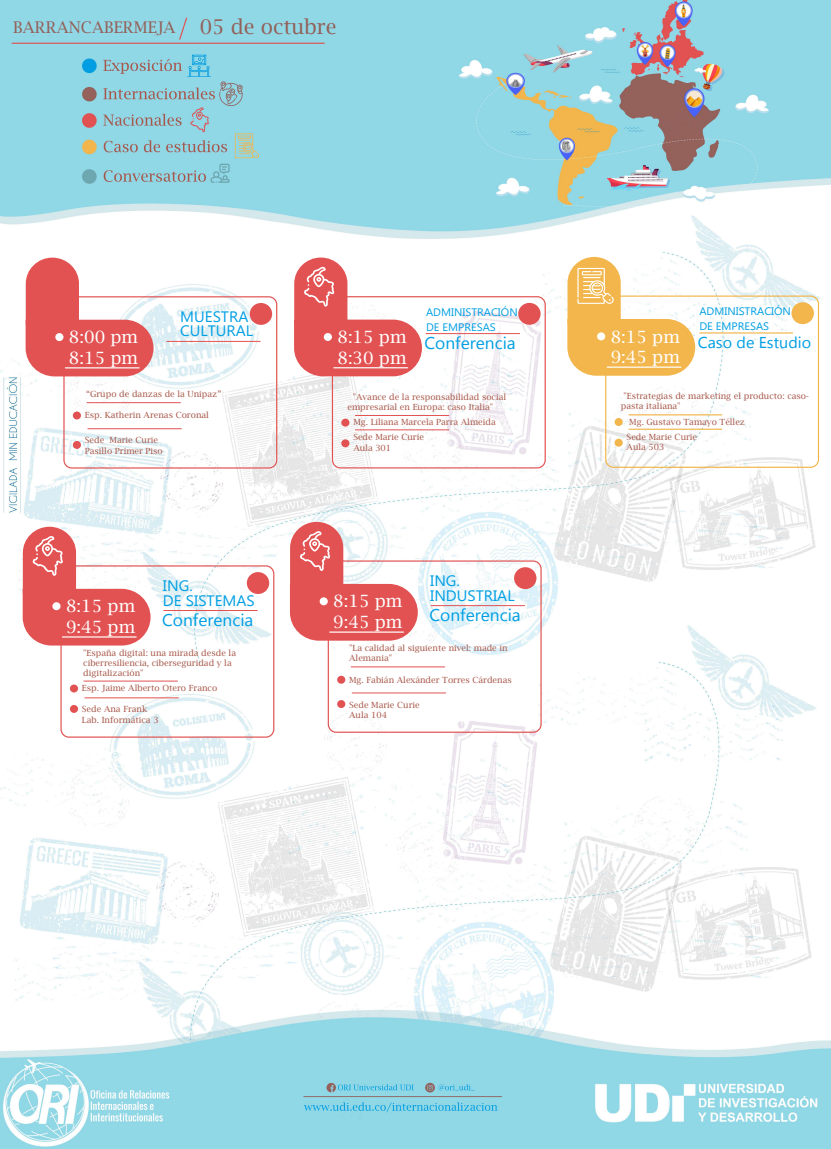
<style>
.page{position:relative;width:831px;height:1149px;background:#fff}
.page>*{position:absolute;margin:0;border:0;box-sizing:border-box;transform-origin:0 0}
.t1{font:20.4px "Lucida Bright";color:#93615a}
.t2{font:16.98px/20.4px "Lucida Bright";color:#fff}
.t3{font:16.98px "Microsoft New Tai Lue";color:#009fe3}
.t4{font:16.11px "Lucida Bright";color:#93615a}
.t5{font:15.72px "Microsoft New Tai Lue";color:#009fe3}
.t6{font:15.18px/14.5px "Microsoft Phags Pa";color:#009fe3}
.t7{font:10.92px/14.5px "Microsoft Phags Pa";color:#009fe3}
.t8{font:8.49px/10.2px "Lucida Bright";color:#a8584a}
</style>
<div class="page">
<img style="left:0;top:0;width:831px;height:1149px">
<div style="left:13px;top:11px;width:164px;height:24px;background:#91d8e6"></div>
<div style="left:63px;top:296px;width:214px;height:173px;border:1px solid #e25252;border-radius:8px"></div>
<svg style="left:26px;top:258px;width:127px;height:118px"></svg>
<hr style="left:167px;top:341px;width:93px;height:1px;background:#e25252">
<hr style="left:88px;top:428px;width:93px;height:1px;background:#e25252">
<hr style="left:87px;top:402px;width:93px;height:1px;background:#e25252">
<div style="left:55px;top:333px;width:8px;height:8px;background:#fff;border-radius:50%"></div>
<div style="left:73px;top:441px;width:8px;height:8px;background:#e25252;border-radius:50%"></div>
<div style="left:73px;top:412px;width:8px;height:8px;background:#e25252;border-radius:50%"></div>
<hr style="left:65px;top:367px;width:74px;height:1px;background:#fff">
<div style="left:250px;top:303px;width:22px;height:22px;background:#e25252;border-radius:50%"></div>
<div style="left:328px;top:560px;width:214px;height:173px;border:1px solid #e25252;border-radius:8px"></div>
<hr style="left:431px;top:605px;width:94px;height:1px;background:#e25252">
<hr style="left:352px;top:693px;width:94px;height:1px;background:#e25252">
<hr style="left:351px;top:666px;width:94px;height:1px;background:#e25252">
<div style="left:337px;top:700px;width:8px;height:8px;background:#e25252;border-radius:50%"></div>
<div style="left:337px;top:676px;width:8px;height:8px;background:#e25252;border-radius:50%"></div>
<div style="left:514px;top:567px;width:22px;height:22px;background:#e25252;border-radius:50%"></div>
<svg style="left:290px;top:522px;width:128px;height:119px"></svg>
<div style="left:332px;top:296px;width:214px;height:173px;border:1px solid #e25252;border-radius:8px"></div>
<hr style="left:426px;top:333px;width:94px;height:1px;background:#e25252">
<hr style="left:355px;top:429px;width:94px;height:1px;background:#e25252">
<hr style="left:355px;top:415px;width:94px;height:1px;background:#e25252">
<div style="left:341px;top:439px;width:8px;height:8px;background:#e25252;border-radius:50%"></div>
<div style="left:341px;top:419px;width:8px;height:8px;background:#e25252;border-radius:50%"></div>
<div style="left:518px;top:303px;width:23px;height:22px;background:#e25252;border-radius:50%"></div>
<svg style="left:294px;top:258px;width:128px;height:118px"></svg>
<div style="left:605px;top:296px;width:214px;height:172px;border:1px solid #f2b64c;border-radius:8px"></div>
<hr style="left:699px;top:332px;width:94px;height:2px;background:#f2b64c">
<hr style="left:629px;top:429px;width:93px;height:1px;background:#f2b64c">
<hr style="left:629px;top:414px;width:93px;height:1px;background:#f2b64c">
<div style="left:615px;top:439px;width:8px;height:8px;background:#f2b64c;border-radius:50%"></div>
<div style="left:615px;top:418px;width:8px;height:8px;background:#f2b64c;border-radius:50%"></div>
<div style="left:792px;top:302px;width:22px;height:22px;background:#f2b64c;border-radius:50%"></div>
<svg style="left:567px;top:257px;width:128px;height:119px"></svg>
<div style="left:60px;top:565px;width:214px;height:173px;border:1px solid #e25252;border-radius:8px"></div>
<hr style="left:164px;top:610px;width:93px;height:1px;background:#e25252">
<hr style="left:85px;top:697px;width:93px;height:1px;background:#e25252">
<hr style="left:84px;top:681px;width:93px;height:1px;background:#e25252">
<div style="left:70px;top:705px;width:8px;height:8px;background:#e25252;border-radius:50%"></div>
<div style="left:70px;top:685px;width:8px;height:8px;background:#e25252;border-radius:50%"></div>
<div style="left:247px;top:572px;width:22px;height:22px;background:#e25252;border-radius:50%"></div>
<svg style="left:23px;top:527px;width:128px;height:119px"></svg>
<h3 class="t4" style="left:13px;top:18px;width:164px">BARRANCABERMEJA</h3>
<h1 class="t1" style="left:200px;top:15px;width:138px">05 de octubre</h1>
<h2 class="t2" style="left:69px;top:327px;width:71px">8:00 pm<br>8:15 pm</h2>
<h3 class="t6" style="left:180px;top:308px;width:74px">MUESTRA<br>CULTURAL</h3>
<h2 class="t2" style="left:337px;top:327px;width:71px">8:15 pm<br>8:30 pm</h2>
<p class="t7" style="left:426px;top:304px;width:93px">ADMINISTRACIÓN<br>DE EMPRESAS</p>
<h2 class="t3" style="left:425px;top:334px;width:93px">Conferencia</h2>
<p class="t7" style="left:699px;top:304px;width:93px">ADMINISTRACIÓN<br>DE EMPRESAS</p>
<h3 class="t5" style="left:611px;top:333px;width:202px"><sup>8:15</sup> <sup>pm</sup> Caso de Estudio</h3>
<h2 class="t2" style="left:611px;top:347px;width:71px">9:45 pm</h2>
<p class="t8" style="left:86px;top:389px;width:137px">“Grupo de danzas de la Unipaz”</p>
<p class="t8" style="left:85px;top:435px;width:79px">Sede Marie Curie<br>Pasillo Primer Piso</p>
<p class="t8" style="left:85px;top:410px;width:126px">Esp. Katherin Arenas Coronal</p>
<p class="t8" style="left:348px;top:392px;width:160px;text-indent:5px">"Avance de la responsabilidad social empresarial en Europa: caso Italia"</p>
<p class="t8" style="left:621px;top:391px;width:190px;text-indent:3px">"Estrategias de marketing el producto: caso&shy;pasta italiana"</p>
<p class="t8" style="left:353px;top:417px;width:144px">Mg. Liliana Marcela Parra Almeida</p>
<p class="t8" style="left:629px;top:416px;width:117px">Mg. Gustavo Tamayo Téllez</p>
<p class="t8" style="left:353px;top:432px;width:72px">Sede Marie Curie<br>Aula 301</p>
<p class="t8" style="left:627px;top:432px;width:72px">Sede Marie Curie<br>Aula 503</p>
<h2 class="t2" style="left:66px;top:596px;width:71px">8:15 pm<br>9:45 pm</h2>
<h3 class="t6" style="left:163px;top:578px;width:93px">ING.<br>DE SISTEMAS</h3>
<h2 class="t3" style="left:162px;top:611px;width:93px">Conferencia</h2>
<h2 class="t2" style="left:333px;top:591px;width:71px">8:15 pm<br>9:45 pm</h2>
<h3 class="t6" style="left:430px;top:573px;width:86px">ING.<br>INDUSTRIAL</h3>
<h2 class="t3" style="left:429px;top:606px;width:93px">Conferencia</h2>
<p class="t8" style="left:83px;top:648px;width:154px">"España digital: una mirada desde la ciberresiliencia, ciberseguridad y la digitalización"</p>
<p class="t8" style="left:82px;top:704px;width:78px">Sede Ana Frank<br>Lab. Informática 3</p>
<p class="t8" style="left:82px;top:683px;width:137px">Esp. Jaime Alberto Otero Franco</p>
<p class="t8" style="left:349px;top:643px;width:160px">"La calidad al siguiente nivel: made in<br>Alemania"</p>
<p class="t8" style="left:349px;top:699px;width:72px">Sede Marie Curie<br>Aula 104</p>
<p class="t8" style="left:349px;top:675px;width:164px">Mg. Fabián Alexánder Torres Cárdenas</p>
</div>
